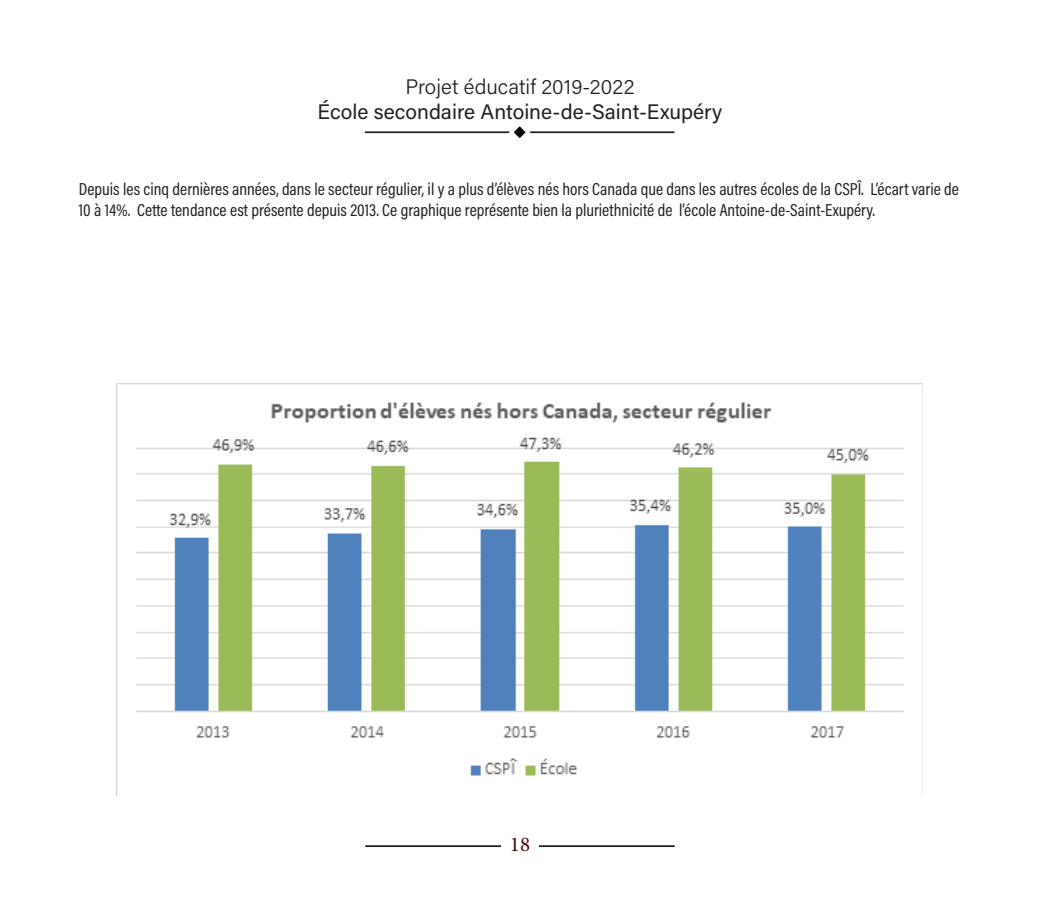
<style>
.page{position:relative;width:1040px;height:914px;background:#fff}
.page>*{position:absolute;margin:0;border:0;box-sizing:border-box;transform-origin:0 0}
.t1{font:21px "Acumin Pro";color:#231f20}
.t2{font:300 21px "Acumin Pro";color:#231f20}
.t3{font:21px "Minion Pro";color:#4b000a}
.corps_du_texte{font:17.5px/21px "Acumin Pro Cond";color:#231f20}
</style>
<div class="page">
<hr style="left:365px;top:845px;width:309px;height:2px;background:#231f20">
<hr style="left:365px;top:131px;width:309px;height:2px;background:#231f20">
<svg style="left:506px;top:126px;width:27px;height:12px"></svg>
<div style="left:500px;top:835px;width:38px;height:22px;background:#fff"></div>
<img style="left:117px;top:384px;width:805px;height:411px">
<p class="t2" style="left:405px;top:72px;width:230px">Projet éducatif 2019-2022</p>
<p class="t1" style="left:317px;top:97px;width:406px">École secondaire Antoine-de-Saint-Exupéry</p>
<p class="corps_du_texte" style="left:79px;top:178px;width:881px">Depuis les cinq dernières années, dans le secteur régulier, il y a plus d’élèves nés hors Canada que dans les autres écoles de la CSPÎ. L’écart varie de<br>10 à 14%. Cette tendance est présente depuis 2013. Ce graphique représente bien la pluriethnicité de l’école Antoine-de-Saint-Exupéry.</p>
<p class="t3" style="left:510px;top:830px;width:22px">18</p>
</div>
